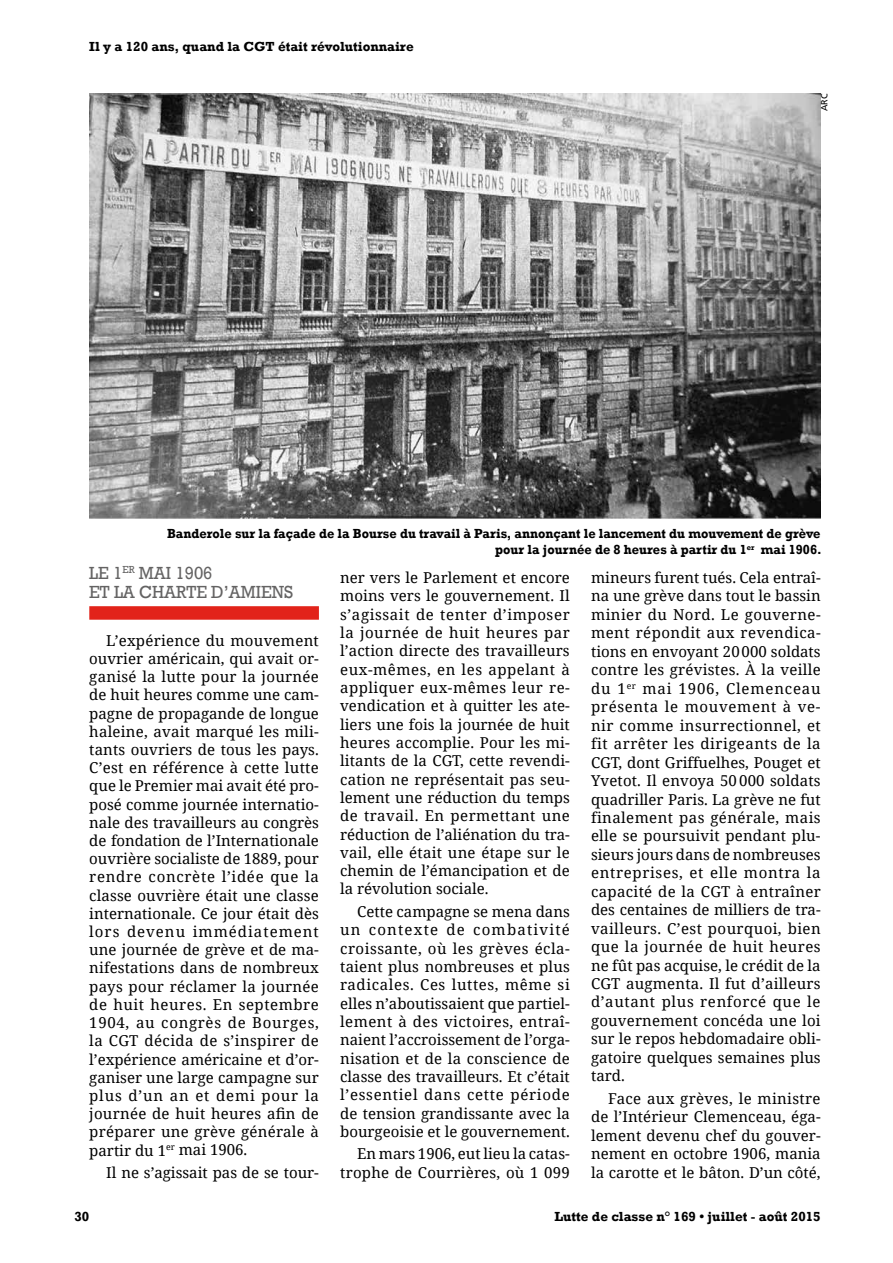
<style>
.page{position:relative;width:893px;height:1263px;background:#fff}
.page>*{position:absolute;margin:0;border:0;box-sizing:border-box;transform-origin:0 0}
.t1{font:18px/18.1px "Rockwell";color:#646363;scale:.95 1}
.t2{font:15px/18.5px "Noto Serif";color:#000;text-align:justify}
.t3{font:700 13.5px/16.2px "Rockwell";color:#000;text-align:right;scale:.95 1}
.t4{font:700 13.5px "Rockwell";color:#000}
.t5{font:9px "Frutiger";color:#000}
</style>
<div class="page">
<div style="left:89px;top:606px;width:230px;height:14px;background:#e2231a"></div>
<img style="left:89px;top:94px;width:732px;height:425px">
<p class="t4" style="left:89px;top:39px;width:326px">Il y a 120 ans, quand la CGT était révolutionnaire</p>
<p class="t5" style="left:819px;top:111px;width:19px;rotate:-90deg">ARC</p>
<p class="t3" style="left:167px;top:525px;width:691px">Banderole sur la façade de la Bourse du travail à Paris, annonçant le lancement du mouvement de grève pour la journée de 8 heures à partir du 1<sup>er</sup> mai 1906.</p>
<p class="t1" style="left:89px;top:565px;width:216px">LE 1<sup>ER</sup> MAI 1906<br>ET LA CHARTE D’AMIENS</p>
<p class="t2" style="left:89px;top:631px;width:231px;text-indent:17px">L’expérience du mouvement ouvrier américain, qui avait or&shy;ganisé la lutte pour la journée de huit heures comme une cam&shy;pagne de propagande de longue haleine, avait marqué les mili&shy;tants ouvriers de tous les pays.<br>C’est en référence à cette lutte que le Premier mai avait été pro&shy;posé comme journée internatio&shy;nale des travailleurs au congrès de fondation de l’Internationale ouvrière socialiste de 1889, pour rendre concrète l’idée que la classe ouvrière était une classe internationale. Ce jour était dès lors devenu immédiatement une journée de grève et de ma&shy;nifestations dans de nombreux pays pour réclamer la journée de huit heures. En septembre 1904, au congrès de Bourges, la CGT décida de s’inspirer de l’expérience américaine et d’or&shy;ganiser une large campagne sur plus d’un an et demi pour la journée de huit heures afin de préparer une grève générale à partir du 1<sup>er</sup> mai 1906.</p>
<p class="t2" style="left:106px;top:1163px;width:214px">Il ne s’agissait pas de se tour-</p>
<p class="t2" style="left:340px;top:568px;width:231px">ner vers le Parlement et encore moins vers le gouvernement. Il s’agissait de tenter d’imposer la journée de huit heures par l’action directe des travailleurs eux-mêmes, en les appelant à appliquer eux-mêmes leur re&shy;vendication et à quitter les ate&shy;liers une fois la journée de huit heures accomplie. Pour les mi&shy;litants de la CGT, cette revendi&shy;cation ne représentait pas seu&shy;lement une réduction du temps de travail. En permettant une réduction de l’aliénation du tra&shy;vail, elle était une étape sur le chemin de l’émancipation et de la révolution sociale.</p>
<p class="t2" style="left:340px;top:902px;width:231px;text-indent:17px">Cette campagne se mena dans un contexte de combativité croissante, où les grèves écla&shy;taient plus nombreuses et plus radicales. Ces luttes, même si elles n’aboutissaient que partiel&shy;lement à des victoires, entraî&shy;naient l’accroissement de l’orga&shy;nisation et de la conscience de classe des travailleurs. Et c’était l’essentiel dans cette période de tension grandissante avec la bourgeoisie et le gouvernement.</p>
<p class="t2" style="left:340px;top:1144px;width:231px;text-align:right">En mars 1906, eut lieu la catas&shy;trophe de Courrières, où 1 099</p>
<p class="t2" style="left:591px;top:568px;width:231px">mineurs furent tués. Cela entraî&shy;na une grève dans tout le bassin minier du Nord. Le gouverne&shy;ment répondit aux revendica&shy;tions en envoyant 20000 soldats contre les grévistes. À la veille du 1<sup>er</sup> mai 1906, Clemenceau présenta le mouvement à ve&shy;nir comme insurrectionnel, et fit arrêter les dirigeants de la CGT, dont Griffuelhes, Pouget et Yvetot. Il envoya 50 000 soldats quadriller Paris. La grève ne fut finalement pas générale, mais elle se poursuivit pendant plu&shy;sieurs jours dans de nombreuses entreprises, et elle montra la capacité de la CGT à entraîner des centaines de milliers de tra&shy;vailleurs. C’est pourquoi, bien que la journée de huit heures ne fût pas acquise, le crédit de la CGT augmenta. Il fut d’ailleurs d’autant plus renforcé que le gouvernement concéda une loi sur le repos hebdomadaire obli&shy;gatoire quelques semaines plus tard.</p>
<p class="t2" style="left:591px;top:1089px;width:231px;text-indent:17px">Face aux grèves, le ministre de l’Intérieur Clemenceau, éga&shy;lement devenu chef du gouver&shy;nement en octobre 1906, mania la carotte et le bâton. D’un côté,</p>
<p class="t4" style="left:74px;top:1208px;width:16px">30</p>
<p class="t4" style="left:554px;top:1208px;width:268px">Lutte de classe n° 169 • juillet - août 2015</p>
</div>
